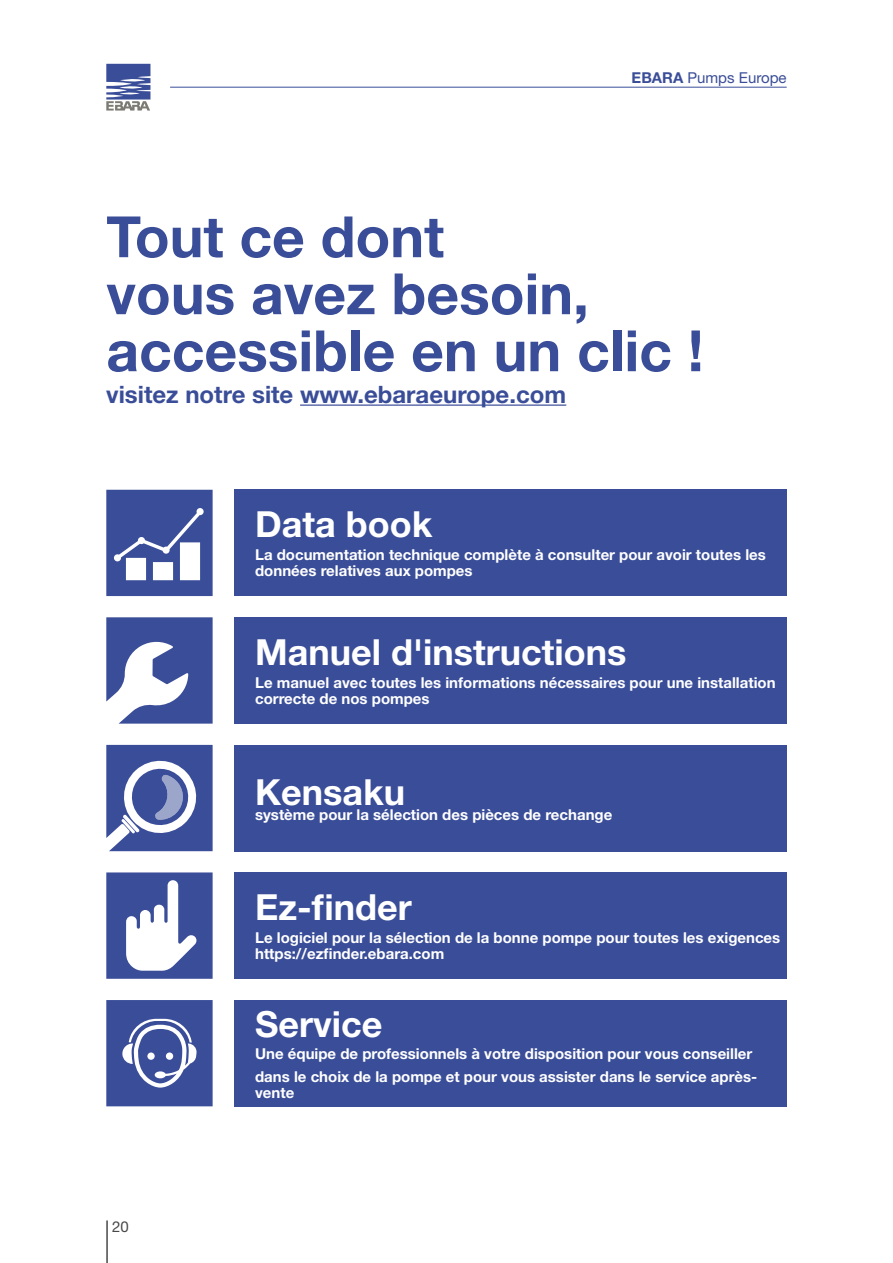
<style>
.page{position:relative;width:893px;height:1263px;background:#fff}
.page>*{position:absolute;margin:0;border:0;box-sizing:border-box;transform-origin:0 0}
.t1{font:700 57px/57px "Helvetica Neue";color:#3a4d98}
.t2{font:700 36px "Helvetica Neue";color:#fff}
.t3{font:700 24px "Helvetica Neue";color:#3a4d98}
.t4{font:700 15px/16.5px "Helvetica Neue";color:#fff}
.t5{font:15px "Helvetica Neue";color:#3a4d98}
.t6{font:15px "Helvetica Neue";color:#484848}
.s1{font-weight:700}
</style>
<div class="page">
<hr style="left:106px;top:1220px;width:2px;height:43px;background:#484848">
<svg style="left:106px;top:64px;width:44px;height:47px;background:#7682ae"></svg>
<hr style="left:170px;top:87px;width:617px;height:1px;background:#3a4d98">
<div style="left:234px;top:490px;width:553px;height:106px;background:#3a4d98"></div>
<div style="left:234px;top:617px;width:553px;height:107px;background:#3a4d98"></div>
<div style="left:234px;top:745px;width:553px;height:106px;background:#3a4d98"></div>
<div style="left:234px;top:872px;width:553px;height:107px;background:#3a4d98"></div>
<div style="left:234px;top:1000px;width:553px;height:106px;background:#3a4d98"></div>
<svg style="left:106px;top:490px;width:107px;height:106px"></svg>
<svg style="left:106px;top:617px;width:107px;height:107px"></svg>
<svg style="left:106px;top:745px;width:107px;height:106px"></svg>
<svg style="left:106px;top:1000px;width:107px;height:106px;background:#5363a5"></svg>
<svg style="left:106px;top:872px;width:107px;height:107px"></svg>
<hr style="left:300px;top:404px;width:266px;height:2px;background:#3a4d98">
<p class="t5" style="left:632px;top:68px;width:157px"><span class="s1">EBARA</span> Pumps Europe</p>
<h1 class="t1" style="left:106px;top:207px;width:599px">Tout ce dont<br>vous avez besoin, accessible en un clic !</h1>
<h3 class="t3" style="left:106px;top:379px;width:461px">visitez notre site www.ebaraeurope.com</h3>
<h2 class="t2" style="left:255px;top:502px;width:179px">Data book</h2>
<p class="t4" style="left:255px;top:546px;width:512px">La documentation technique complète à consulter pour avoir toutes les données relatives aux pompes</p>
<h2 class="t2" style="left:255px;top:630px;width:373px">Manuel d'instructions</h2>
<p class="t4" style="left:255px;top:674px;width:522px">Le manuel avec toutes les informations nécessaires pour une installation correcte de nos pompes</p>
<h2 class="t2" style="left:255px;top:769px;width:152px">Kensaku</h2>
<p class="t4" style="left:255px;top:806px;width:359px">système pour la sélection des pièces de rechange</p>
<h2 class="t2" style="left:255px;top:885px;width:158px">Ez-finder</h2>
<p class="t4" style="left:255px;top:929px;width:527px">Le logiciel pour la sélection de la bonne pompe pour toutes les exigences https://ezfinder.ebara.com</p>
<p class="t6" style="left:112px;top:1218px;width:18px">20</p>
<h2 class="t2" style="left:255px;top:1001px;width:129px">Service</h2>
<p class="t4" style="left:255px;top:1042px;width:504px;line-height:22.5px">Une équipe de professionnels à votre disposition pour vous conseiller dans le choix de la pompe et pour vous assister dans le service après-</p>
<p class="t4" style="left:255px;top:1084px;width:41px">vente</p>
</div>
